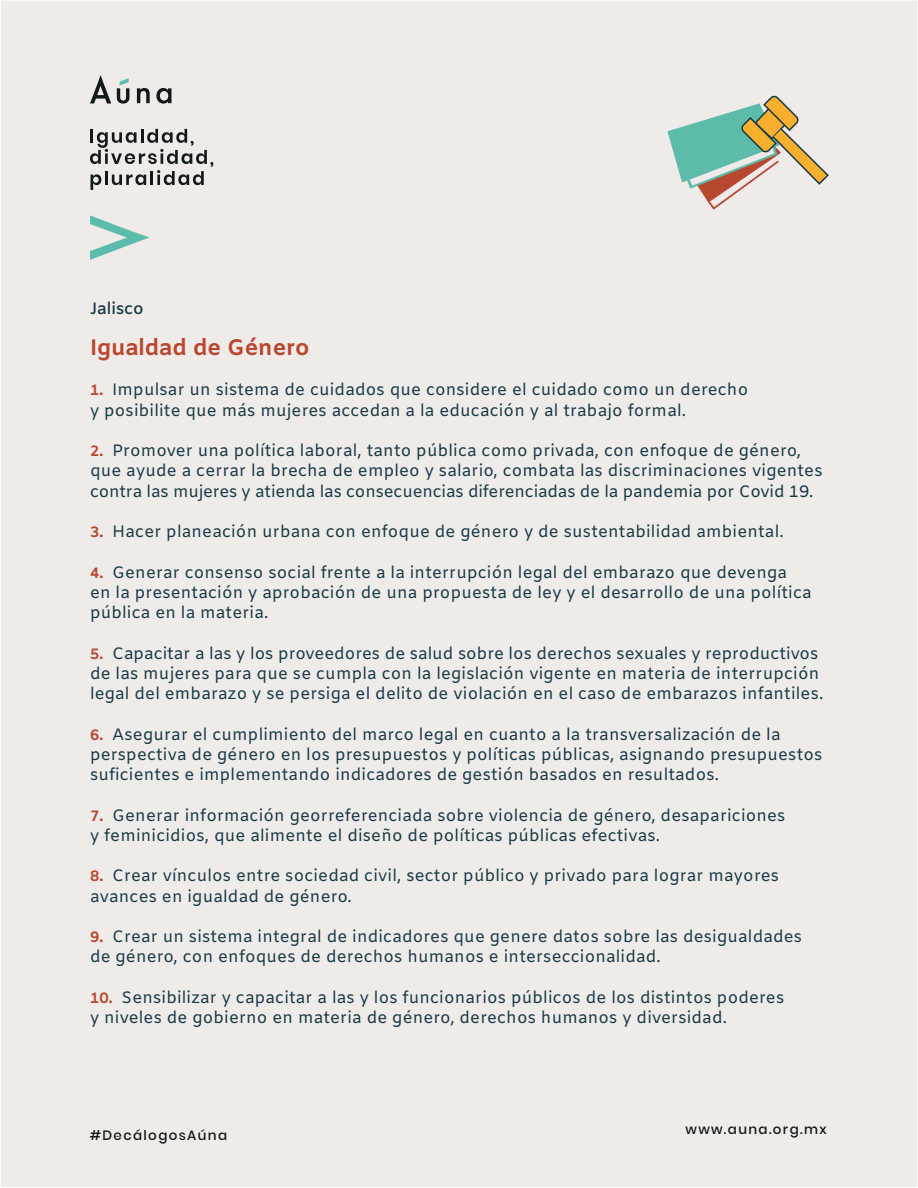
<style>
.page{position:relative;width:918px;height:1188px;background:#efebe8}
.page>*{position:absolute;margin:0;border:0;box-sizing:border-box;transform-origin:0 0}
.t1{font:700 22.5px "Amiko";color:#bb462f}
.t2{font:16.5px/20.2px "Amiko";letter-spacing:.01em;color:#173a48}
.t3{font:600 16.5px "Amiko";color:#173a48}
.t4{font:500 13.5px "Poppins";letter-spacing:.1em;color:#131819}
.s1{font-weight:700;font-size:15px;color:#b9462f}
</style>
<div class="page">
<svg style="left:90px;top:129px;width:123px;height:61px"></svg>
<svg style="left:90px;top:215px;width:60px;height:45px"></svg>
<svg style="left:137px;top:88px;width:13px;height:15px"></svg>
<svg style="left:156px;top:88px;width:15px;height:16px"></svg>
<svg style="left:90px;top:75px;width:21px;height:29px"></svg>
<svg style="left:117px;top:78px;width:12px;height:26px"></svg>
<svg style="left:667px;top:95px;width:162px;height:115px"></svg>
<p class="t3" style="left:90px;top:299px;width:55px">Jalisco</p>
<h1 class="t1" style="left:90px;top:334px;width:221px">Igualdad de Género</h1>
<p class="t2" style="left:90px;top:381px;width:660px"><span class="s1">1.</span> Impulsar un sistema de cuidados que considere el cuidado como un derecho y posibilite que más mujeres accedan a la educación y al trabajo formal.</p>
<p class="t2" style="left:90px;top:442px;width:734px"><span class="s1">2.</span> Promover una política laboral, tanto pública como privada, con enfoque de género, que ayude a cerrar la brecha de empleo y salario, combata las discriminaciones vigentes contra las mujeres y atienda las consecuencias diferenciadas de la pandemia por Covid 19.</p>
<p class="t2" style="left:90px;top:523px;width:695px"><span class="s1">3.</span> Hacer planeación urbana con enfoque de género y de sustentabilidad ambiental.</p>
<p class="t2" style="left:90px;top:563px;width:723px"><span class="s1">4.</span> Generar consenso social frente a la interrupción legal del embarazo que devenga en la presentación y aprobación de una propuesta de ley y el desarrollo de una política pública en la materia.</p>
<p class="t2" style="left:90px;top:644px;width:735px"><span class="s1">5.</span> Capacitar a las y los proveedores de salud sobre los derechos sexuales y reproductivos de las mujeres para que se cumpla con la legislación vigente en materia de interrupción legal del embarazo y se persiga el delito de violación en el caso de embarazos infantiles.</p>
<p class="t2" style="left:90px;top:725px;width:734px"><span class="s1">6.</span> Asegurar el cumplimiento del marco legal en cuanto a la transversalización de la perspectiva de género en los presupuestos y políticas públicas, asignando presupuestos suficientes e implementando indicadores de gestión basados en resultados.</p>
<p class="t2" style="left:90px;top:806px;width:697px"><span class="s1">7.</span> Generar información georreferenciada sobre violencia de género, desapariciones y feminicidios, que alimente el diseño de políticas públicas efectivas.</p>
<p class="t2" style="left:90px;top:867px;width:691px"><span class="s1">8.</span> Crear vínculos entre sociedad civil, sector público y privado para lograr mayores avances en igualdad de género.</p>
<p class="t2" style="left:90px;top:928px;width:714px"><span class="s1">9.</span> Crear un sistema integral de indicadores que genere datos sobre las desigualdades de género, con enfoques de derechos humanos e interseccionalidad.</p>
<p class="t2" style="left:90px;top:988px;width:696px"><span class="s1">10.</span> Sensibilizar y capacitar a las y los funcionarios públicos de los distintos poderes y niveles de gobierno en materia de género, derechos humanos y diversidad.</p>
<p class="t4" style="left:90px;top:1127px;width:139px">#DecálogosAúna</p>
<p class="t4" style="left:686px;top:1122px;width:143px">www.auna.org.mx</p>
</div>
